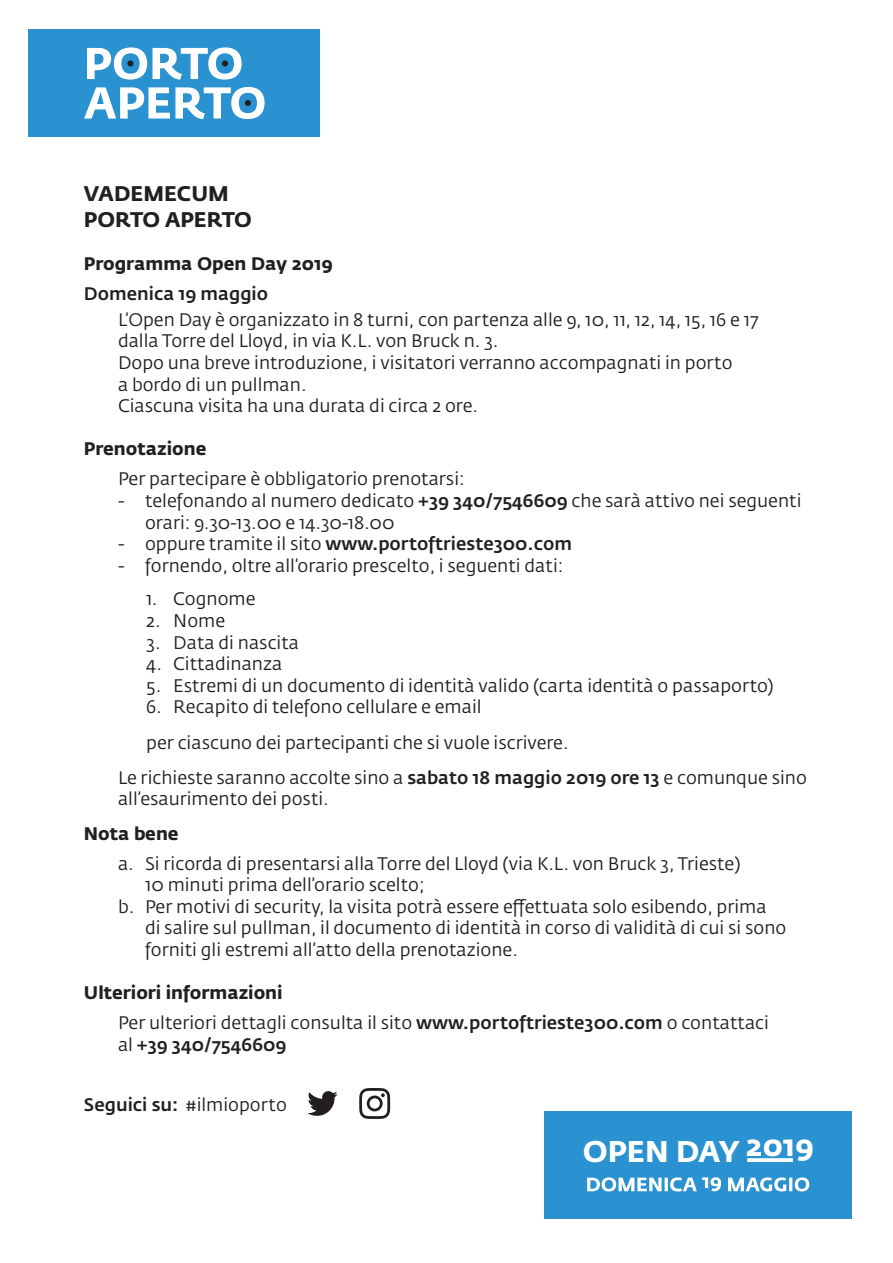
<style>
.page{position:relative;width:893px;height:1263px;background:#fff}
.page>*{position:absolute;margin:0;border:0;box-sizing:border-box;transform-origin:0 0}
.t1{font:700 29.7px "Fedra Sans Std";color:#fff}
.t2{font:700 21px "Fedra Sans Std";color:#231f20}
.t3{font:18px/21.6px "Fedra Sans Std";color:#231f20}
.t4{font:700 18px "Fedra Sans Std";color:#231f20}
.t5{font:500 18px "Fedra Sans Std";color:#231f20}
.s1{font-weight:500}
.s2{font-weight:400}
</style>
<div class="page">
<div style="left:28px;top:30px;width:292px;height:107px;background:#2a92d0"></div>
<div style="left:544px;top:1112px;width:308px;height:107px;background:#2a92d0"></div>
<svg style="left:747px;top:1158px;width:46px;height:4px"></svg>
<svg style="left:587px;top:1177px;width:222px;height:14px"></svg>
<svg style="left:87px;top:47px;width:155px;height:33px"></svg>
<div style="left:127px;top:60px;width:6px;height:7px;background:#231f20;border-radius:50%"></div>
<div style="left:222px;top:60px;width:6px;height:7px;background:#231f20;border-radius:50%"></div>
<svg style="left:84px;top:87px;width:181px;height:32px"></svg>
<svg style="left:307px;top:1091px;width:31px;height:25px"></svg>
<svg style="left:359px;top:1088px;width:31px;height:31px"></svg>
<p class="t2" style="left:84px;top:181px;width:146px">VADEMECUM</p>
<p class="t2" style="left:84px;top:206px;width:169px">PORTO APERTO</p>
<p class="t4" style="left:84px;top:252px;width:250px">Programma Open Day 2019</p>
<p class="t5" style="left:84px;top:282px;width:186px">Domenica 19 maggio</p>
<p class="t3" style="left:118px;top:309px;width:642px">L’Open Day è organizzato in 8 turni, con partenza alle 9, 10, 11, 12, 14, 15, 16 e 17 dalla Torre del Lloyd, in via K.L. von Bruck n. 3.</p>
<p class="t3" style="left:118px;top:352px;width:616px">Dopo una breve introduzione, i visitatori verranno accompagnati in porto a bordo di un pullman.</p>
<p class="t3" style="left:118px;top:395px;width:362px">Ciascuna visita ha una durata di circa 2 ore.</p>
<p class="t4" style="left:84px;top:438px;width:124px">Prenotazione</p>
<p class="t3" style="left:118px;top:468px;width:348px">Per partecipare è obbligatorio prenotarsi:</p>
<p class="t3" style="left:145px;top:490px;width:658px;text-indent:-27px">- telefonando al numero dedicato <span class="s1">+39 340/7546609</span> che sarà attivo nei seguenti orari: 9.30-13.00 e 14.30-18.00</p>
<p class="t5" style="left:118px;top:533px;width:456px"><span class="s2">- oppure tramite il sito</span> www.portoftrieste300.com</p>
<p class="t3" style="left:118px;top:555px;width:447px">- fornendo, oltre all’orario prescelto, i seguenti dati:</p>
<p class="t3" style="left:146px;top:588px;width:111px">1. Cognome</p>
<p class="t3" style="left:146px;top:610px;width:80px">2. Nome</p>
<p class="t3" style="left:146px;top:632px;width:154px">3. Data di nascita</p>
<p class="t3" style="left:146px;top:653px;width:137px">4. Cittadinanza</p>
<p class="t3" style="left:146px;top:675px;width:629px">5. Estremi di un documento di identità valido (carta identità o passaporto)</p>
<p class="t3" style="left:146px;top:696px;width:337px">6. Recapito di telefono cellulare e email</p>
<p class="t3" style="left:146px;top:732px;width:424px">per ciascuno dei partecipanti che si vuole iscrivere.</p>
<p class="t3" style="left:118px;top:766px;width:690px">Le richieste saranno accolte sino a <span class="s1">sabato 18 maggio 2019 ore 13</span> e comunque sino all’esaurimento dei posti.</p>
<p class="t4" style="left:84px;top:822px;width:96px">Nota bene</p>
<p class="t3" style="left:145px;top:852px;width:597px;text-indent:-27px">a. Si ricorda di presentarsi alla Torre del Lloyd (via K.L. von Bruck 3, Trieste)<br>10 minuti prima dell’orario scelto;</p>
<p class="t3" style="left:145px;top:896px;width:643px;text-indent:-27px">b. Per motivi di security, la visita potrà essere effettuata solo esibendo, prima di salire sul pullman, il documento di identità in corso di validità di cui si sono forniti gli estremi all’atto della prenotazione.</p>
<p class="t4" style="left:84px;top:982px;width:200px">Ulteriori informazioni</p>
<p class="t3" style="left:118px;top:1012px;width:653px">Per ulteriori dettagli consulta il sito <span class="s1">www.portoftrieste300.com</span> o contattaci al <span class="s1">+39 340/7546609</span></p>
<p class="t3" style="left:84px;top:1094px;width:204px"><span class="s1">Seguici su:</span> #ilmioporto</p>
<p class="t1" style="left:583px;top:1133px;width:232px">OPEN DAY 2019</p>
</div>
